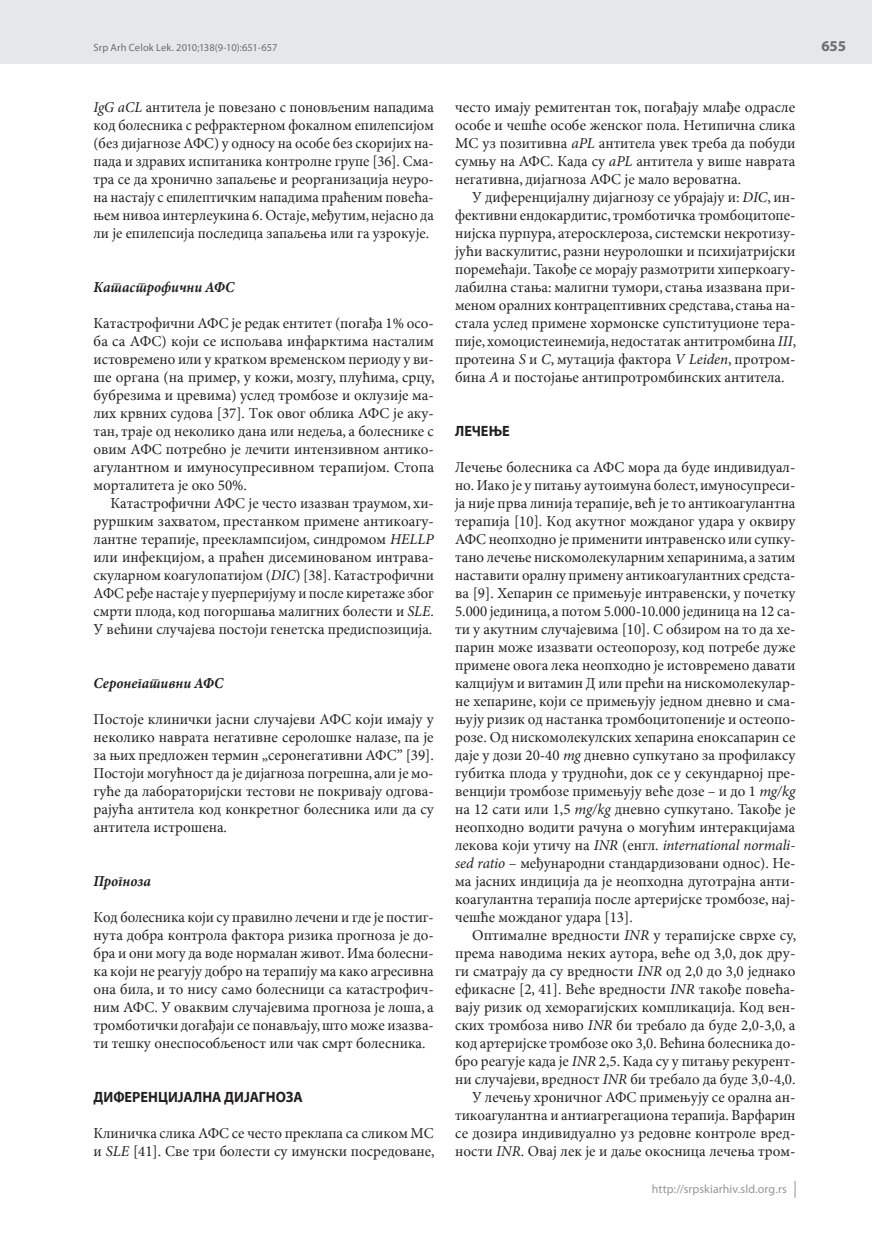
<style>
.page{position:relative;width:872px;height:1234px;background:#fff}
.page>*{position:absolute;margin:0;border:0;box-sizing:border-box;transform-origin:0 0}
.t1{font:15px/18px "Minion Pro Cyrilic";color:#231f20;text-align:justify}
.t2{font:italic 15px "Minion Pro";letter-spacing:-.01em;color:#231f20}
.t3{font:italic 700 15px "Minion Pro Cyrilic";color:#231f20;scale:.95 1}
.t4{font:700 15px "Myriad Pro Cyrilic";letter-spacing:.005em;color:#231f20;scale:.95 1}
.t5{font:700 15px "Myriad Pro";color:#6c6d70}
.t6{font:12px "Myriad Pro";letter-spacing:.005em;color:#939598}
.t7{font:10.5px "Myriad Pro";letter-spacing:.005em;color:#6c6d70}
.s1{font-family:"Minion Pro";font-style:italic}
.s2{font-style:italic}
.s3{font-family:"Minion Pro Cyrilic";font-style:normal}
</style>
<div class="page">
<div style="left:0;top:0;width:872px;height:64px;background:#e6e7e9"></div>
<svg style="left:794px;top:1181px;width:1px;height:16px"></svg>
<p class="t7" style="left:94px;top:41px;width:185px">Srp Arh Celok Lek. 2010;138(9-10):651-657</p>
<p class="t1" style="left:94px;top:98px;width:342px"><span class="s1">IgG aCL</span> antitela je povezano s ponovqenim napadima kod bolesnika s refrakternom fokalnom epilepsijom (bez dijagnoze AFS) u odnosu na osobe bez skorijih na&shy;pada i zdravih ispitanika kontrolne grupe [36]. Sma&shy;tra se da hronično zapaqewe i reorganizacija neuro&shy;na nastaju s epileptičkim napadima praćenim poveća&shy;wem nivoa interleukina 6. Ostaje, međutim, nejasno da li je epilepsija posledica zapaqewa ili ga uzrokuje.</p>
<p class="t3" style="left:94px;top:278px;width:150px">Katastrofični AFS</p>
<p class="t1" style="left:94px;top:314px;width:343px">Katastrofični AFS je redak entitet (pogađa 1% oso&shy;ba sa AFS) koji se ispoqava infarktima nastalim istovremeno ili u kratkom vremenskom periodu u vi&shy;še organa (na primer, u koži, mozgu, plućima, srcu, bubrezima i crevima) usled tromboze i okluzije ma&shy;lih krvnih sudova [37]. Tok ovog oblika AFS je aku&shy;tan, traje od nekoliko dana ili nedeqa, a bolesnike s ovim AFS potrebno je lečiti intenzivnom antiko&shy;agulantnom i imunosupresivnom terapijom. Stopa mortaliteta je oko 50%.</p>
<p class="t1" style="left:94px;top:494px;width:342px;text-indent:17px">Katastrofični AFS je često izazvan traumom, hi&shy;rurškim zahvatom, prestankom primene antikoagu&shy;lantne terapije, preeklampsijom, sindromom <span class="s1">HELLP </span>ili infekcijom, a praćen diseminovanom intrava&shy;skularnom koagulopatijom (<span class="s1">DIC</span>) [38]. Katastrofični AFS ređe nastaje u puerperijumu i posle kiretaže zbog smrti ploda, kod pogoršawa malignih bolesti i <span class="s1">SLE</span>.<br>U većini slučajeva postoji genetska predispozicija.</p>
<p class="t3" style="left:94px;top:674px;width:138px">Seronegativni AFS</p>
<p class="t1" style="left:94px;top:710px;width:342px">Postoje klinički jasni slučajevi AFS koji imaju u nekoliko navrata negativne serološke nalaze, pa je za wih predložen termin „seronegativni AFS” [39].<br>Postoji mogućnost da je dijagnoza pogrešna, ali je mo&shy;guće da laboratorijski testovi ne pokrivaju odgova&shy;rajuća antitela kod konkretnog bolesnika ili da su antitela istrošena.</p>
<p class="t3" style="left:94px;top:872px;width:62px">Prognoza</p>
<p class="t1" style="left:94px;top:908px;width:342px">Kod bolesnika koji su pravilno lečeni i gde je postig&shy;nuta dobra kontrola faktora rizika prognoza je do&shy;bra i oni mogu da vode normalan život. Ima bolesni&shy;ka koji ne reaguju dobro na terapiju ma kako agresivna ona bila, i to nisu samo bolesnici sa katastrofič&shy;nim AFS. U ovakvim slučajevima prognoza je loša, a trombotički događaji se ponavqaju, što može izazva&shy;ti tešku onesposobqenost ili čak smrt bolesnika.</p>
<p class="t4" style="left:94px;top:1088px;width:222px">DIFERENCIJALNA DIJAGNOZA</p>
<p class="t1" style="left:94px;top:1124px;width:342px">Klinička slika AFS se često preklapa sa slikom MS i <span class="s1">SLE</span> [41]. Sve tri bolesti su imunski posredovane,</p>
<p class="t1" style="left:455px;top:98px;width:342px">često imaju remitentan tok, pogađaju mlađe odrasle osobe i češće osobe ženskog pola. Netipična slika MS uz pozitivna <span class="s1">aPL</span> antitela uvek treba da pobudi sumwu na AFS. Kada su <span class="s1">aPL</span> antitela u više navrata negativna, dijagnoza AFS je malo verovatna.</p>
<p class="t1" style="left:455px;top:188px;width:342px;text-indent:17px">U diferencijalnu dijagnozu se ubrajaju i: <span class="s1">DIC</span>, in&shy;fektivni endokarditis, trombotička trombocitope&shy;nijska purpura, ateroskleroza, sistemski nekrotizu&shy;jući vaskulitis, razni neurološki i psihijatrijski poremećaji. Takođe se moraju razmotriti hiperkoagu&shy;labilna stawa: maligni tumori, stawa izazvana pri&shy;menom oralnih kontraceptivnih sredstava, stawa na&shy;stala usled primene hormonske supstitucione tera&shy;pije, homocisteinemija, nedostatak antitrombina <span class="s1">III</span>, proteina <span class="s1">S</span> i <span class="s1">C</span>, mutacija faktora <span class="s1">V Leiden</span>, protrom&shy;bina <span class="s2">A</span> i postojawe antiprotrombinskih antitela.</p>
<p class="t4" style="left:455px;top:422px;width:59px">LEČEWE</p>
<p class="t1" style="left:455px;top:458px;width:342px">Lečewe bolesnika sa AFS mora da bude individual&shy;no. Iako je u pitawu autoimuna bolest, imunosupresi&shy;ja nije prva linija terapije, već je to antikoagulantna terapija [10]. Kod akutnog moždanog udara u okviru AFS neophodno je primeniti intravensko ili supku&shy;tano lečewe niskomolekularnim heparinima, a zatim nastaviti oralnu primenu antikoagulantnih sredsta&shy;va [9]. Heparin se primewuje intravenski, u početku 5.000 jedinica, a potom 5.000-10.000 jedinica na 12 sa&shy;ti u akutnim slučajevima [10]. S obzirom na to da he&shy;parin može izazvati osteoporozu, kod potrebe duže primene ovoga leka neophodno je istovremeno davati kalcijum i vitamin D ili preći na niskomolekular&shy;ne heparine, koji se primewuju jednom dnevno i sma&shy;wuju rizik od nastanka trombocitopenije i osteopo&shy;roze. Od niskomolekulskih heparina enoksaparin se daje u dozi 20-40 <span class="s1">mg</span> dnevno supkutano za profilaksu gubitka ploda u trudnoći, dok se u sekundarnoj pre&shy;venciji tromboze primewuju veće doze – i do 1 <span class="s1">mg</span><span class="s2">/</span><span class="s1">kg </span>na 12 sati ili 1,5 <span class="s1">mg</span><span class="s2">/</span><span class="s1">kg</span> dnevno supkutano. Takođe je neophodno voditi računa o mogućim interakcijama</p>
<p class="t2" style="left:455px;top:835px;width:340px"><span class="s3">lekova koji utiču na</span> INR <span class="s3">(engl.</span> international normali-</p>
<p class="t1" style="left:455px;top:854px;width:342px"><span class="s1">sed ratio</span> – međunarodni standardizovani odnos). Ne&shy;ma jasnih indicija da je neophodna dugotrajna anti&shy;koagulantna terapija posle arterijske tromboze, naj&shy;češće moždanog udara [13].</p>
<p class="t1" style="left:455px;top:926px;width:343px;text-align:right">Optimalne vrednosti <span class="s1">INR</span> u terapijske svrhe su, prema navodima nekih autora, veće od 3,0, dok dru&shy;gi smatraju da su vrednosti <span class="s1">INR</span> od 2,0 do 3,0 jednako efikasne [2, 41]. Veće vrednosti <span class="s1">INR</span> takođe poveća&shy;vaju rizik od hemoragijskih komplikacija. Kod ven&shy;skih tromboza nivo <span class="s1">INR</span> bi trebalo da bude 2,0-3,0, a kod arterijske tromboze oko 3,0. Većina bolesnika do&shy;bro reaguje kada je <span class="s1">INR</span> 2,5. Kada su u pitawu rekurent&shy;ni slučajevi, vrednost <span class="s1">INR</span> bi trebalo da bude 3,0-4,0.<br>U lečewu hroničnog AFS primewuju se oralna an&shy;tikoagulantna i antiagregaciona terapija. Varfarin se dozira individualno uz redovne kontrole vred&shy;nosti <span class="s1">INR</span>. Ovaj lek je i daqe okosnica lečewa trom-</p>
<p class="t6" style="left:651px;top:1181px;width:137px">http://srpskiarhiv.sld.org.rs</p>
<p class="t5" style="left:821px;top:36px;width:26px">655</p>
</div>
